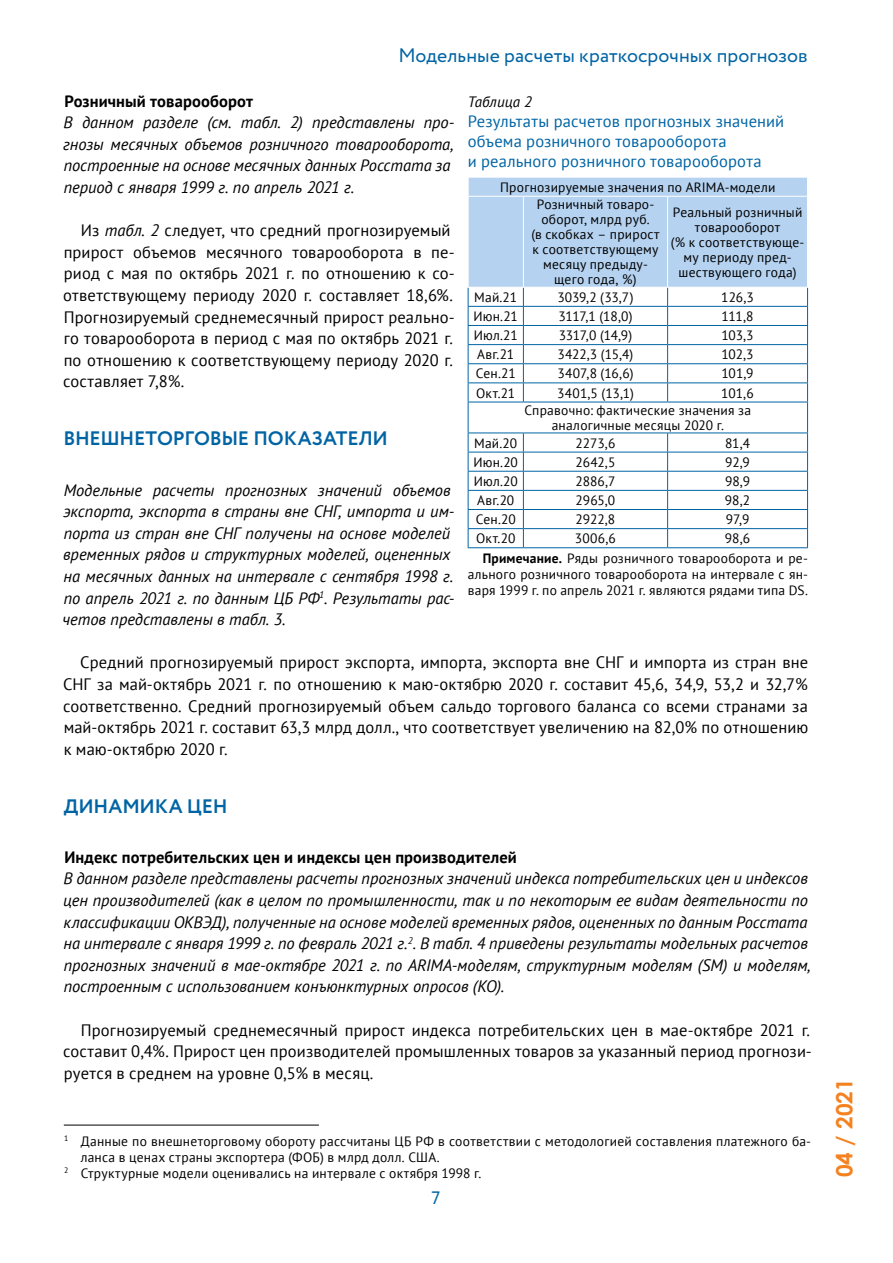
<style>
.page{position:relative;width:893px;height:1263px;background:#fff}
.page>*{position:absolute;margin:0;border:0;box-sizing:border-box;transform-origin:0 0}
.t1{font:700 22.5px "Century Gothic";color:#f58220}
.t2{font:19.5px "Circe";letter-spacing:.005em;color:#0064a4}
.t3{font:700 19.5px "Circe";letter-spacing:-.01em;color:#0064a4}
.t4{font:18px "Circe";color:#0064a4}
.t5{font:italic 16.5px/21.6px "PT Sans";color:#000}
.t6{font:16.5px/21.6px "PT Sans";letter-spacing:.01em;color:#000;text-align:justify}
.t7{font:16.5px/19.8px "PT Sans";letter-spacing:.01em;color:#0064a4}
.t8{font:700 16.5px "PT Sans";letter-spacing:.01em;color:#000}
.t9{font:italic 15px "PT Sans";color:#000}
.t10{font:13.5px/15px "PT Sans";letter-spacing:.015em;color:#000}
.s1{font-style:italic}
.s2{font-weight:700}
</style>
<div class="page">
<hr style="left:64px;top:1125px;width:255px;height:1px;background:#000">
<hr style="left:468px;top:402px;width:55px;height:1px;background:#0064a4">
<hr style="left:468px;top:402px;width:1px;height:31px;background:#0064a4">
<hr style="left:523px;top:402px;width:145px;height:1px;background:#0064a4">
<hr style="left:668px;top:402px;width:140px;height:1px;background:#0064a4">
<hr style="left:807px;top:402px;width:1px;height:31px;background:#0064a4">
<hr style="left:468px;top:433px;width:55px;height:1px;background:#0064a4">
<hr style="left:523px;top:433px;width:145px;height:1px;background:#0064a4">
<hr style="left:668px;top:433px;width:140px;height:1px;background:#0064a4">
<hr style="left:468px;top:452px;width:55px;height:1px;background:#0064a4">
<hr style="left:523px;top:452px;width:145px;height:1px;background:#0064a4">
<hr style="left:668px;top:452px;width:140px;height:1px;background:#0064a4">
<hr style="left:468px;top:471px;width:55px;height:1px;background:#0064a4">
<hr style="left:523px;top:471px;width:145px;height:1px;background:#0064a4">
<hr style="left:668px;top:471px;width:140px;height:1px;background:#0064a4">
<hr style="left:468px;top:490px;width:55px;height:1px;background:#0064a4">
<hr style="left:523px;top:490px;width:145px;height:1px;background:#0064a4">
<hr style="left:668px;top:490px;width:140px;height:1px;background:#0064a4">
<hr style="left:468px;top:509px;width:55px;height:1px;background:#0064a4">
<hr style="left:523px;top:509px;width:145px;height:1px;background:#0064a4">
<hr style="left:668px;top:509px;width:140px;height:1px;background:#0064a4">
<hr style="left:468px;top:528px;width:55px;height:1px;background:#0064a4">
<svg style="left:468px;top:433px;width:1px;height:114px"></svg>
<hr style="left:523px;top:528px;width:145px;height:1px;background:#0064a4">
<svg style="left:523px;top:433px;width:1px;height:114px"></svg>
<hr style="left:668px;top:528px;width:140px;height:1px;background:#0064a4">
<svg style="left:667px;top:433px;width:1px;height:114px"></svg>
<svg style="left:807px;top:433px;width:1px;height:114px"></svg>
<hr style="left:468px;top:547px;width:55px;height:1px;background:#0064a4">
<hr style="left:523px;top:547px;width:145px;height:1px;background:#0064a4">
<hr style="left:668px;top:547px;width:140px;height:1px;background:#0064a4">
<svg style="left:468px;top:177px;width:340px;height:225px"></svg>
<hr style="left:468px;top:196px;width:55px;height:1px;background:#fff">
<hr style="left:468px;top:197px;width:1px;height:90px;background:#fff">
<hr style="left:523px;top:196px;width:145px;height:1px;background:#fff">
<hr style="left:523px;top:197px;width:1px;height:90px;background:#fff">
<hr style="left:668px;top:196px;width:140px;height:1px;background:#fff">
<hr style="left:667px;top:197px;width:1px;height:90px;background:#fff">
<hr style="left:807px;top:197px;width:1px;height:90px;background:#fff">
<hr style="left:468px;top:287px;width:55px;height:1px;background:#fff">
<hr style="left:523px;top:287px;width:145px;height:1px;background:#fff">
<hr style="left:668px;top:287px;width:140px;height:1px;background:#fff">
<p class="t2" style="left:398px;top:43px;width:411px">Модельные расчеты краткосрочных прогнозов</p>
<p class="t8" style="left:64px;top:90px;width:190px">Розничный товарооборот</p>
<p class="t5" style="left:63px;top:111px;width:393px">В данном разделе (см. табл. 2) представлены про&shy;гнозы месячных объемов розничного товарооборота, построенные на основе месячных данных Росстата за период с января 1999 г. по апрель 2021 г.</p>
<p class="t6" style="left:63px;top:219px;width:393px;text-align:left;text-indent:18px">Из <span class="s1">табл. 2</span> следует, что средний прогнозируемый прирост объемов месячного товарооборота в пе&shy;риод с мая по октябрь 2021 г. по отношению к со&shy;ответствующему периоду 2020 г. составляет 18,6%.<br>Прогнозируемый среднемесячный прирост реально&shy;го товарооборота в период с мая по октябрь 2021 г. по отношению к соответствующему периоду 2020 г. составляет 7,8%.</p>
<p class="t9" style="left:468px;top:92px;width:66px">Таблица 2</p>
<p class="t7" style="left:468px;top:111px;width:318px">Результаты расчетов прогнозных значений объема розничного товарооборота<br>и реального розничного товарооборота</p>
<p class="t10" style="left:537px;top:178px;width:240px;line-height:17.5px;text-indent:-36px">Прогнозируемые значения по ARIMA-модели<br>Розничный товаро-</p>
<p class="t10" style="left:531px;top:212px;width:130px;text-align:center">оборот, млрд руб.<br>(в скобках – прирост к соответствующему месяцу предыду&shy;щего года, %)</p>
<p class="t10" style="left:671px;top:204px;width:135px;text-align:center">Реальный розничный товарооборот<br>(% к соответствующе&shy;му периоду пред&shy;шествующего года)</p>
<p class="t10" style="left:474px;top:289px;width:44px">Май.21</p>
<p class="t10" style="left:557px;top:289px;width:78px">3039,2 (33,7)</p>
<p class="t10" style="left:721px;top:289px;width:34px">126,3</p>
<p class="t10" style="left:474px;top:308px;width:46px">Июн.21</p>
<p class="t10" style="left:558px;top:308px;width:76px">3117,1 (18,0)</p>
<p class="t10" style="left:721px;top:308px;width:34px">111,8</p>
<p class="t10" style="left:474px;top:328px;width:46px">Июл.21</p>
<p class="t10" style="left:559px;top:328px;width:75px">3317,0 (14,9)</p>
<p class="t10" style="left:721px;top:328px;width:34px">103,3</p>
<p class="t10" style="left:477px;top:347px;width:39px">Авг.21</p>
<p class="t10" style="left:557px;top:347px;width:77px">3422,3 (15,4)</p>
<p class="t10" style="left:721px;top:347px;width:34px">102,3</p>
<p class="t10" style="left:476px;top:366px;width:41px">Сен.21</p>
<p class="t10" style="left:557px;top:366px;width:78px">3407,8 (16,6)</p>
<p class="t10" style="left:721px;top:366px;width:34px">101,9</p>
<p class="t10" style="left:476px;top:385px;width:41px">Окт.21</p>
<p class="t10" style="left:557px;top:385px;width:78px">3401,5 (13,1)</p>
<p class="t10" style="left:524px;top:384px;width:231px;line-height:17.5px;text-align:right">101,6<br>Справочно: фактические значения за</p>
<p class="t10" style="left:552px;top:418px;width:174px">аналогичные месяцы 2020 г.</p>
<p class="t3" style="left:64px;top:425px;width:326px">ВНЕШНЕТОРГОВЫЕ ПОКАЗАТЕЛИ</p>
<p class="t5" style="left:63px;top:479px;width:393px">Модельные расчеты прогнозных значений объемов экспорта, экспорта в страны вне СНГ, импорта и им&shy;порта из стран вне СНГ получены на основе моделей временных рядов и структурных моделей, оцененных на месячных данных на интервале с сентября 1998 г. по апрель 2021 г. по данным ЦБ РФ<sup>1</sup>. Результаты рас&shy;четов представлены в табл. 3.</p>
<p class="t6" style="left:63px;top:651px;width:747px;text-indent:17px">Средний прогнозируемый прирост экспорта, импорта, экспорта вне СНГ и импорта из стран вне СНГ за май-октябрь 2021 г. по отношению к маю-октябрю 2020 г. составит 45,6, 34,9, 53,2 и 32,7% соответственно. Средний прогнозируемый объем сальдо торгового баланса со всеми странами за май-октябрь 2021 г. составит 63,3 млрд долл., что соответствует увеличению на 82,0% по отношению к маю-октябрю 2020 г.</p>
<p class="t10" style="left:474px;top:435px;width:44px">Май.20</p>
<p class="t10" style="left:576px;top:435px;width:41px">2273,6</p>
<p class="t10" style="left:725px;top:435px;width:27px">81,4</p>
<p class="t10" style="left:473px;top:454px;width:46px">Июн.20</p>
<p class="t10" style="left:576px;top:454px;width:41px">2642,5</p>
<p class="t10" style="left:725px;top:454px;width:26px">92,9</p>
<p class="t10" style="left:474px;top:473px;width:46px">Июл.20</p>
<p class="t10" style="left:575px;top:473px;width:41px">2886,7</p>
<p class="t10" style="left:725px;top:473px;width:27px">98,9</p>
<p class="t10" style="left:477px;top:492px;width:39px">Авг.20</p>
<p class="t10" style="left:576px;top:492px;width:41px">2965,0</p>
<p class="t10" style="left:725px;top:492px;width:27px">98,2</p>
<p class="t10" style="left:476px;top:512px;width:42px">Сен.20</p>
<p class="t10" style="left:576px;top:512px;width:41px">2922,8</p>
<p class="t10" style="left:726px;top:512px;width:25px">97,9</p>
<p class="t10" style="left:476px;top:531px;width:41px">Окт.20</p>
<p class="t10" style="left:575px;top:531px;width:43px">3006,6</p>
<p class="t10" style="left:483px;top:529px;width:327px;line-height:19.2px;text-indent:242px">98,6<br><span class="s2">Примечание.</span> Ряды розничного товарооборота и ре-</p>
<p class="t10" style="left:468px;top:566px;width:342px;line-height:16.2px">ального розничного товарооборота на интервале с ян&shy;варя 1999 г. по апрель 2021 г. являются рядами типа DS.</p>
<p class="t3" style="left:64px;top:793px;width:165px">ДИНАМИКА ЦЕН</p>
<p class="t8" style="left:64px;top:846px;width:454px">Индекс потребительских цен и индексы цен производителей</p>
<p class="t5" style="left:63px;top:867px;width:749px">В данном разделе представлены расчеты прогнозных значений индекса потребительских цен и индексов цен производителей (как в целом по промышленности, так и по некоторым ее видам деятельности по классификации ОКВЭД), полученные на основе моделей временных рядов, оцененных по данным Росстата на интервале с января 1999 г. по февраль 2021 г.<sup>2</sup>. В табл. 4 приведены результаты модельных расчетов прогнозных значений в мае-октябре 2021 г. по ARIMA-моделям, структурным моделям (SM) и моделям, построенным с использованием конъюнктурных опросов (КО).</p>
<p class="t6" style="left:63px;top:1018px;width:750px;text-indent:18px">Прогнозируемый среднемесячный прирост индекса потребительских цен в мае-октябре 2021 г. составит 0,4%. Прирост цен производителей промышленных товаров за указанный период прогнози&shy;руется в среднем на уровне 0,5% в месяц.</p>
<p class="t10" style="left:64px;top:1133px;width:748px"><sup>1</sup> Данные по внешнеторговому обороту рассчитаны ЦБ РФ в соответствии с методологией составления платежного ба-</p>
<p class="t10" style="left:81px;top:1149px;width:360px">ланса в ценах страны экспортера (ФОБ) в млрд долл. США.</p>
<p class="t10" style="left:64px;top:1165px;width:418px"><sup>2</sup> Структурные модели оценивались на интервале с октября 1998 г.</p>
<p class="t4" style="left:431px;top:1186px;width:10px">7</p>
<h1 class="t1" style="left:827px;top:1177px;width:100px;rotate:-90deg">04 / 2021</h1>
</div>
